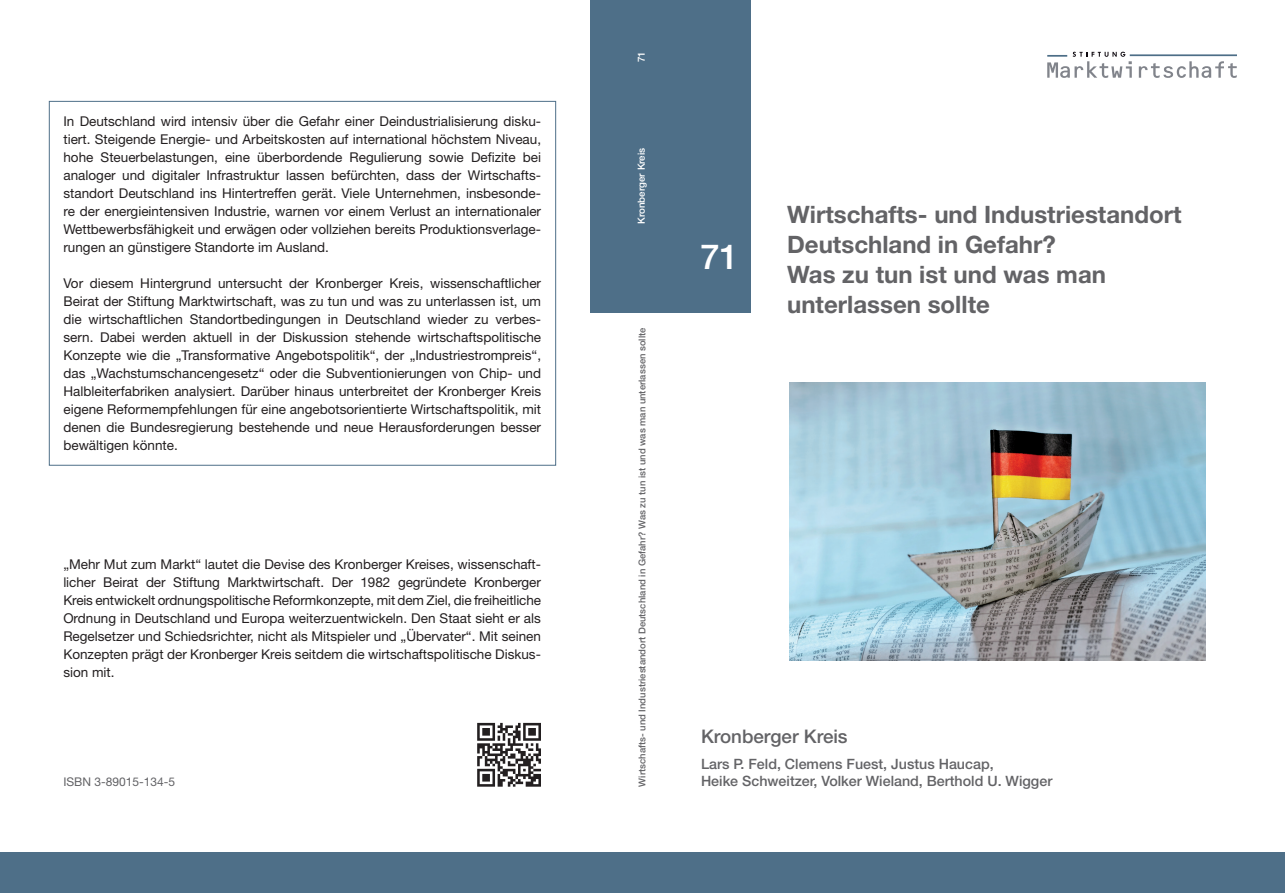
<style>
.page{position:relative;width:1285px;height:893px;background:#fff}
.page>*{position:absolute;margin:0;border:0;box-sizing:border-box;transform-origin:0 0}
.t1{font:500 34.5px "Helvetica Neue LT Pro";color:#fff}
.t2{font:700 24px/30px "Helvetica Neue LT Pro";color:#636366}
.t3{font:500 18.75px "Helvetica Neue LT Pro";color:#636366}
.t4{font:500 14.25px/17.1px "Helvetica Neue LT Pro";color:#636366}
.t5{font:13.5px/18px "Helvetica Neue LT Pro";color:#231f20;text-align:justify}
.t6{font:12px "Helvetica Neue LT Pro";color:#636366}
.t7{font:500 9.75px "Helvetica Neue LT Pro";color:#fff}
.t8{font:500 9.45px "Helvetica Neue LT Pro";color:#636366}
</style>
<div class="page">
<div style="left:629px;top:852px;width:26px;height:41px;background:#4e6f88"></div>
<div style="left:629px;top:0;width:26px;height:313px;background:#4e6f88"></div>
<div style="left:655px;top:0;width:96px;height:313px;background:#4e6f88"></div>
<div style="left:655px;top:852px;width:629px;height:41px;background:#4e6f88"></div>
<svg style="left:1138px;top:61px;width:98px;height:17px"></svg>
<svg style="left:1047px;top:52px;width:84px;height:26px"></svg>
<hr style="left:1129px;top:54px;width:107px;height:2px;background:#4d6e87">
<hr style="left:1047px;top:55px;width:20px;height:2px;background:#4d6e87">
<div style="left:0;top:852px;width:629px;height:41px;background:#4e6f88"></div>
<div style="left:590px;top:0;width:39px;height:313px;background:#4e6f88"></div>
<svg style="left:477px;top:723px;width:64px;height:64px"></svg>
<img style="left:789px;top:383px;width:415px;height:278px">
<p class="t5" style="left:63px;top:112px;width:479px">In Deutschland wird intensiv über die Gefahr einer Deindustrialisierung disku&shy;tiert. Steigende Energie- und Arbeitskosten auf international höchstem Niveau, hohe Steuerbelastungen, eine überbordende Regulierung sowie Defizite bei analoger und digitaler Infrastruktur lassen befürchten, dass der Wirtschafts&shy;standort Deutschland ins Hintertreffen gerät. Viele Unternehmen, insbesonde&shy;re der energieintensiven Industrie, warnen vor einem Verlust an internationaler Wettbewerbsfähigkeit und erwägen oder vollziehen bereits Produktionsverlage&shy;rungen an günstigere Standorte im Ausland.</p>
<p class="t5" style="left:63px;top:274px;width:479px">Vor diesem Hintergrund untersucht der Kronberger Kreis, wissenschaftlicher Beirat der Stiftung Marktwirtschaft, was zu tun und was zu unterlassen ist, um die wirtschaftlichen Standortbedingungen in Deutschland wieder zu verbes&shy;sern. Dabei werden aktuell in der Diskussion stehende wirtschaftspolitische Konzepte wie die „Transformative Angebotspolitik“, der „Industriestrompreis“, das „Wachstumschancengesetz“ oder die Subventionierungen von Chip- und Halbleiterfabriken analysiert. Darüber hinaus unterbreitet der Kronberger Kreis eigene Reformempfehlungen für eine angebotsorientierte Wirtschaftspolitik, mit denen die Bundesregierung bestehende und neue Herausforderungen besser bewältigen könnte.</p>
<p class="t5" style="left:63px;top:555px;width:479px">„Mehr Mut zum Markt“ lautet die Devise des Kronberger Kreises, wissenschaft&shy;licher Beirat der Stiftung Marktwirtschaft. Der 1982 gegründete Kronberger Kreis entwickelt ordnungspolitische Reformkonzepte, mit dem Ziel, die freiheitliche Ordnung in Deutschland und Europa weiterzuentwickeln. Den Staat sieht er als Regelsetzer und Schiedsrichter, nicht als Mitspieler und „Übervater“. Mit seinen Konzepten prägt der Kronberger Kreis seitdem die wirtschaftspolitische Diskus&shy;sion mit.</p>
<p class="t6" style="left:63px;top:775px;width:113px">ISBN 3-89015-134-5</p>
<p class="t7" style="left:635px;top:62px;width:12px;rotate:-90deg">71</p>
<p class="t7" style="left:635px;top:224px;width:78px;rotate:-90deg">Kronberger Kreis</p>
<p class="t8" style="left:636px;top:787px;width:460px;rotate:-90deg">Wirtschafts- und Industriestandort Deutschland in Gefahr? Was zu tun ist und was man unterlassen sollte</p>
<h1 class="t1" style="left:700px;top:236px;width:40px">71</h1>
<h2 class="t2" style="left:787px;top:198px;width:396px">Wirtschafts- und Industriestandort<br>Deutschland in Gefahr?<br>Was zu tun ist und was man unterlassen sollte</h2>
<h3 class="t3" style="left:701px;top:725px;width:148px">Kronberger Kreis</h3>
<p class="t4" style="left:701px;top:755px;width:353px">Lars P. Feld, Clemens Fuest, Justus Haucap,<br>Heike Schweitzer, Volker Wieland, Berthold U. Wigger</p>
</div>
